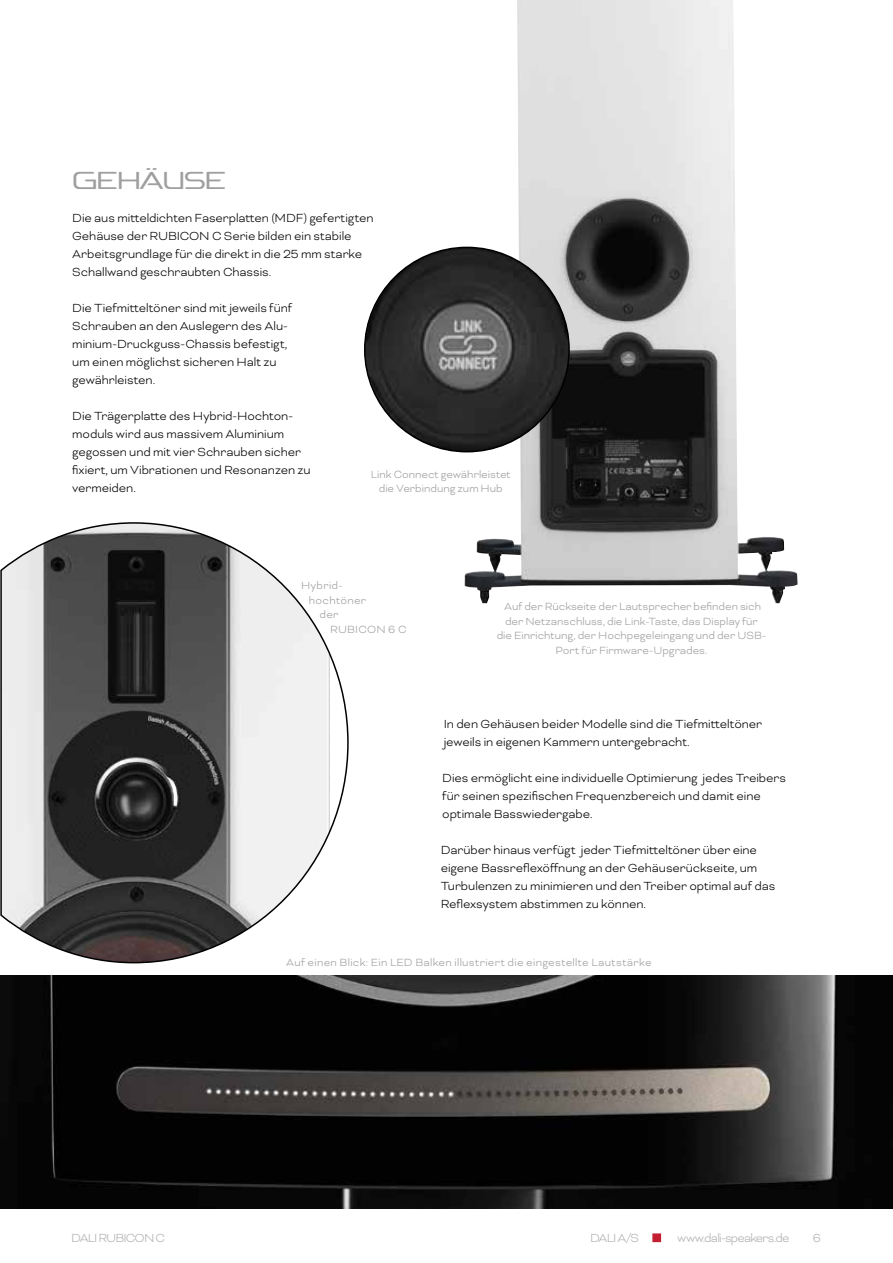
<style>
.page{position:relative;width:893px;height:1263px;background:#fff}
.page>*{position:absolute;margin:0;border:0;box-sizing:border-box;transform-origin:0 0}
.t1{font:300 30px "Dali Font 2";letter-spacing:-.025em;color:#a09e9e}
.t2{font:300 13.5px/18px "Bicyclette";letter-spacing:-.005em;color:#000}
.t3{font:300 13.5px "Bicyclette";letter-spacing:-.06em;color:#b2b1b1}
.t4{font:300 12px/14.4px "Bicyclette";color:#a09e9e;text-align:center}
.t5{font:300 12px "Bicyclette";letter-spacing:.025em;color:#a09e9e}
</style>
<div class="page">
<div style="left:652px;top:1233px;width:9px;height:9px;background:#c41e33;border:2px solid #c41e33"></div>
<img style="left:0;top:975px;width:893px;height:234px">
<img style="left:464px;top:0;width:333px;height:603px">
<svg style="left:0;top:522px;width:349px;height:442px"></svg>
<img style="left:365px;top:247px;width:204px;height:205px;border-radius:102px">
<h1 class="t1" style="left:72px;top:166px;width:156px">GEHÄUSE</h1>
<p class="t2" style="left:72px;top:208px;width:303px">Die aus mitteldichten Faserplatten (MDF) gefertigten Gehäuse der RUBICON C Serie bilden ein stabile Arbeitsgrundlage für die direkt in die 25 mm starke Schallwand geschraubten Chassis.</p>
<p class="t2" style="left:72px;top:298px;width:221px">Die Tiefmitteltöner sind mit jeweils fünf Schrauben an den Auslegern des Alu&shy;minium-Druckguss-Chassis befestigt, um einen möglichst sicheren Halt zu gewährleisten.</p>
<p class="t2" style="left:72px;top:406px;width:240px">Die Trägerplatte des Hybrid-Hochton&shy;moduls wird aus massivem Aluminium gegossen und mit vier Schrauben sicher fixiert, um Vibrationen und Resonanzen zu vermeiden.</p>
<p class="t4" style="left:371px;top:467px;width:142px">Link Connect gewährleistet die Verbindung zum Hub</p>
<p class="t4" style="left:301px;top:578px;width:43px">Hybrid-</p>
<p class="t5" style="left:309px;top:593px;width:59px">hochtöner</p>
<p class="t4" style="left:320px;top:607px;width:21px">der</p>
<p class="t4" style="left:330px;top:622px;width:78px">RUBICON 6 C</p>
<p class="t4" style="left:497px;top:599px;width:271px">Auf der Rückseite der Lautsprecher befinden sich der Netzanschluss, die Link-Taste, das Display für die Einrichtung, der Hochpegeleingang und der USB-Port für Firmware-Upgrades.</p>
<p class="t2" style="left:444px;top:715px;width:320px">In den Gehäusen beider Modelle sind die Tiefmitteltöner jeweils in eigenen Kammern untergebracht.</p>
<p class="t2" style="left:442px;top:769px;width:345px">Dies ermöglicht eine individuelle Optimierung jedes Treibers für seinen spezifischen Frequenzbereich und damit eine optimale Basswiedergabe.</p>
<p class="t2" style="left:441px;top:841px;width:336px">Darüber hinaus verfügt jeder Tiefmitteltöner über eine eigene Bassreflexöffnung an der Gehäuserückseite, um Turbulenzen zu minimieren und den Treiber optimal auf das Reflexsystem abstimmen zu können.</p>
<p class="t5" style="left:286px;top:955px;width:367px">Auf einen Blick: Ein LED Balken illustriert die eingestellte Lautstärke</p>
<p class="t3" style="left:71px;top:1230px;width:95px">DALI RUBICON C</p>
<p class="t3" style="left:590px;top:1230px;width:50px">DALI A/S</p>
<p class="t3" style="left:677px;top:1230px;width:114px">www.dali-speakers.de</p>
<p class="t3" style="left:813px;top:1230px;width:10px">6</p>
</div>
